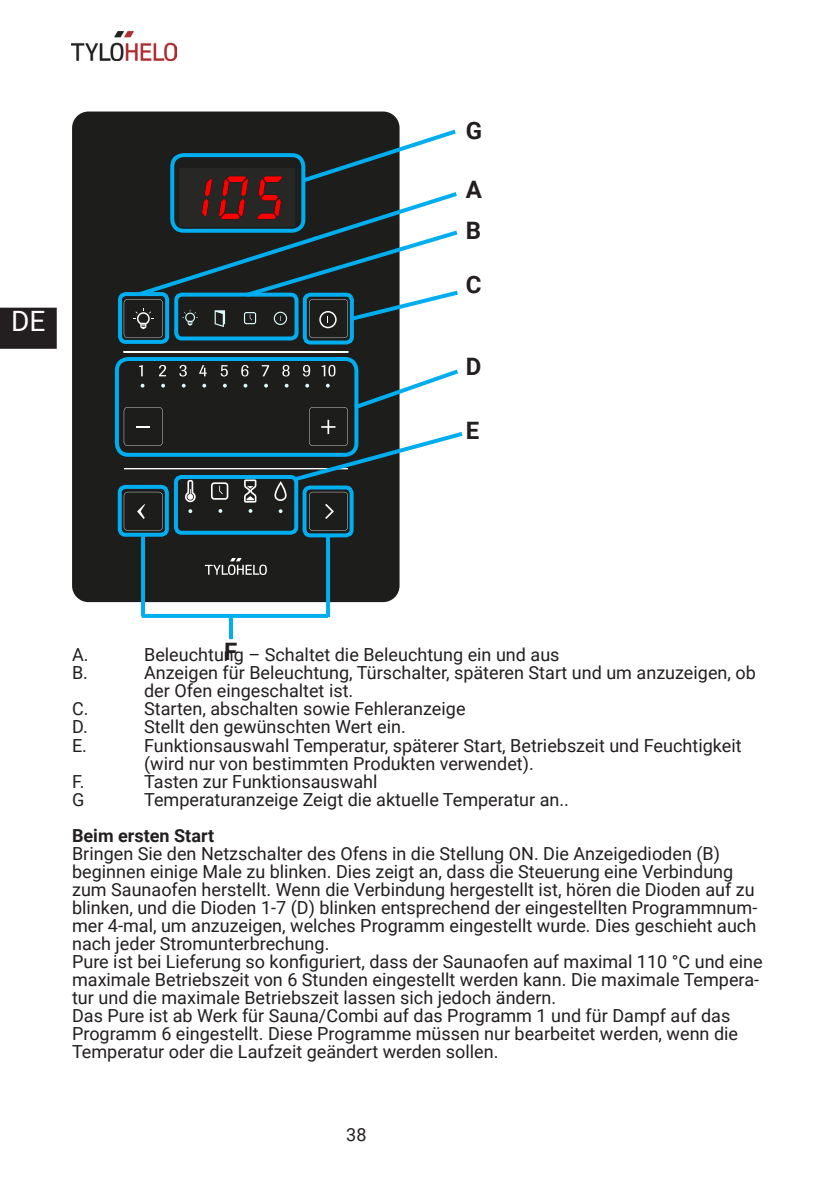
<style>
.page{position:relative;width:840px;height:1191px;background:#fff}
.page>*{position:absolute;margin:0;border:0;box-sizing:border-box;transform-origin:0 0}
.t1{font:28px "Roboto";color:#fff}
.t2{font:700 24px "Roboto";color:#231f20}
.t3{font:18px/18px "Roboto";color:#231f20}
.t4{font:700 18px "Roboto";color:#231f20}
</style>
<div class="page">
<img style="left:72px;top:32px;width:105px;height:29px">
<div style="left:72px;top:111px;width:327px;height:491px;background:#1d1d1b;border-radius:16px"></div>
<div style="left:123px;top:351px;width:225px;height:2px;border:1px solid #fff"></div>
<svg style="left:124px;top:299px;width:224px;height:232px"></svg>
<svg style="left:205px;top:558px;width:62px;height:17px"></svg>
<hr style="left:124px;top:468px;width:224px;height:1px;background:#fff">
<div style="left:118px;top:292px;width:51px;height:52px;border:4px solid #00aeef;border-radius:6px"></div>
<div style="left:115px;top:357px;width:243px;height:100px;border:4px solid #00aeef;border-radius:11px"></div>
<div style="left:118px;top:485px;width:51px;height:52px;border:4px solid #00aeef;border-radius:6px"></div>
<div style="left:302px;top:485px;width:51px;height:52px;border:4px solid #00aeef;border-radius:6px"></div>
<div style="left:174px;top:475px;width:124px;height:60px;border:4px solid #00aeef;border-radius:6px"></div>
<svg style="left:133px;top:126px;width:330px;height:393px"></svg>
<hr style="left:141px;top:536px;width:4px;height:80px;background:#00aeef">
<hr style="left:326px;top:534px;width:4px;height:83px;background:#00aeef">
<svg style="left:142px;top:614px;width:186px;height:4px"></svg>
<hr style="left:229px;top:615px;width:4px;height:24px;background:#00aeef">
<div style="left:1px;top:309px;width:55px;height:39px;background:#231f20"></div>
<div style="left:0;top:308px;width:57px;height:41px;border:2px solid #231f20"></div>
<p class="t1" style="left:11px;top:301px;width:36px">DE</p>
<p class="t2" style="left:465px;top:113px;width:18px">G</p>
<p class="t2" style="left:465px;top:173px;width:18px">A</p>
<p class="t2" style="left:465px;top:214px;width:17px">B</p>
<p class="t2" style="left:465px;top:268px;width:17px">C</p>
<p class="t2" style="left:465px;top:350px;width:17px">D</p>
<p class="t2" style="left:465px;top:414px;width:15px">E</p>
<p class="t2" style="left:224px;top:635px;width:15px">F</p>
<p class="t3" style="left:72px;top:645px;width:18px">A.</p>
<p class="t3" style="left:144px;top:645px;width:416px">Beleuchtung – Schaltet die Beleuchtung ein und aus</p>
<p class="t3" style="left:72px;top:663px;width:17px">B.</p>
<p class="t3" style="left:144px;top:663px;width:613px">Anzeigen für Beleuchtung, Türschalter, späteren Start und um anzuzeigen, ob der Ofen eingeschaltet ist.</p>
<p class="t3" style="left:72px;top:699px;width:18px">C.</p>
<p class="t3" style="left:144px;top:699px;width:323px">Starten, abschalten sowie Fehleranzeige</p>
<p class="t3" style="left:72px;top:717px;width:17px">D.</p>
<p class="t3" style="left:144px;top:717px;width:263px">Stellt den gewünschten Wert ein.</p>
<p class="t3" style="left:72px;top:735px;width:16px">E.</p>
<p class="t3" style="left:144px;top:735px;width:598px">Funktionsauswahl Temperatur, späterer Start, Betriebszeit und Feuchtigkeit (wird nur von bestimmten Produkten verwendet).</p>
<p class="t3" style="left:72px;top:771px;width:14px">F.</p>
<p class="t3" style="left:144px;top:771px;width:235px">Tasten zur Funktionsauswahl</p>
<p class="t3" style="left:72px;top:789px;width:14px">G</p>
<p class="t3" style="left:144px;top:789px;width:426px">Temperaturanzeige Zeigt die aktuelle Temperatur an..</p>
<p class="t4" style="left:72px;top:822px;width:143px">Beim ersten Start</p>
<p class="t3" style="left:72px;top:843px;width:686px">Bringen Sie den Netzschalter des Ofens in die Stellung ON. Die Anzeigedioden (B) beginnen einige Male zu blinken. Dies zeigt an, dass die Steuerung eine Verbindung zum Saunaofen herstellt. Wenn die Verbindung hergestellt ist, hören die Dioden auf zu blinken, und die Dioden 1-7 (D) blinken entsprechend der eingestellten Programmnum&shy;mer 4-mal, um anzuzeigen, welches Programm eingestellt wurde. Dies geschieht auch nach jeder Stromunterbrechung.</p>
<p class="t3" style="left:72px;top:951px;width:691px">Pure ist bei Lieferung so konfiguriert, dass der Saunaofen auf maximal 110 °C und eine maximale Betriebszeit von 6 Stunden eingestellt werden kann. Die maximale Tempera&shy;tur und die maximale Betriebszeit lassen sich jedoch ändern.</p>
<p class="t3" style="left:72px;top:1005px;width:667px">Das Pure ist ab Werk für Sauna/Combi auf das Programm 1 und für Dampf auf das<br>Programm 6 eingestellt. Diese Programme müssen nur bearbeitet werden, wenn die<br>Temperatur oder die Laufzeit geändert werden sollen.</p>
<p class="t3" style="left:346px;top:1124px;width:22px">38</p>
</div>
